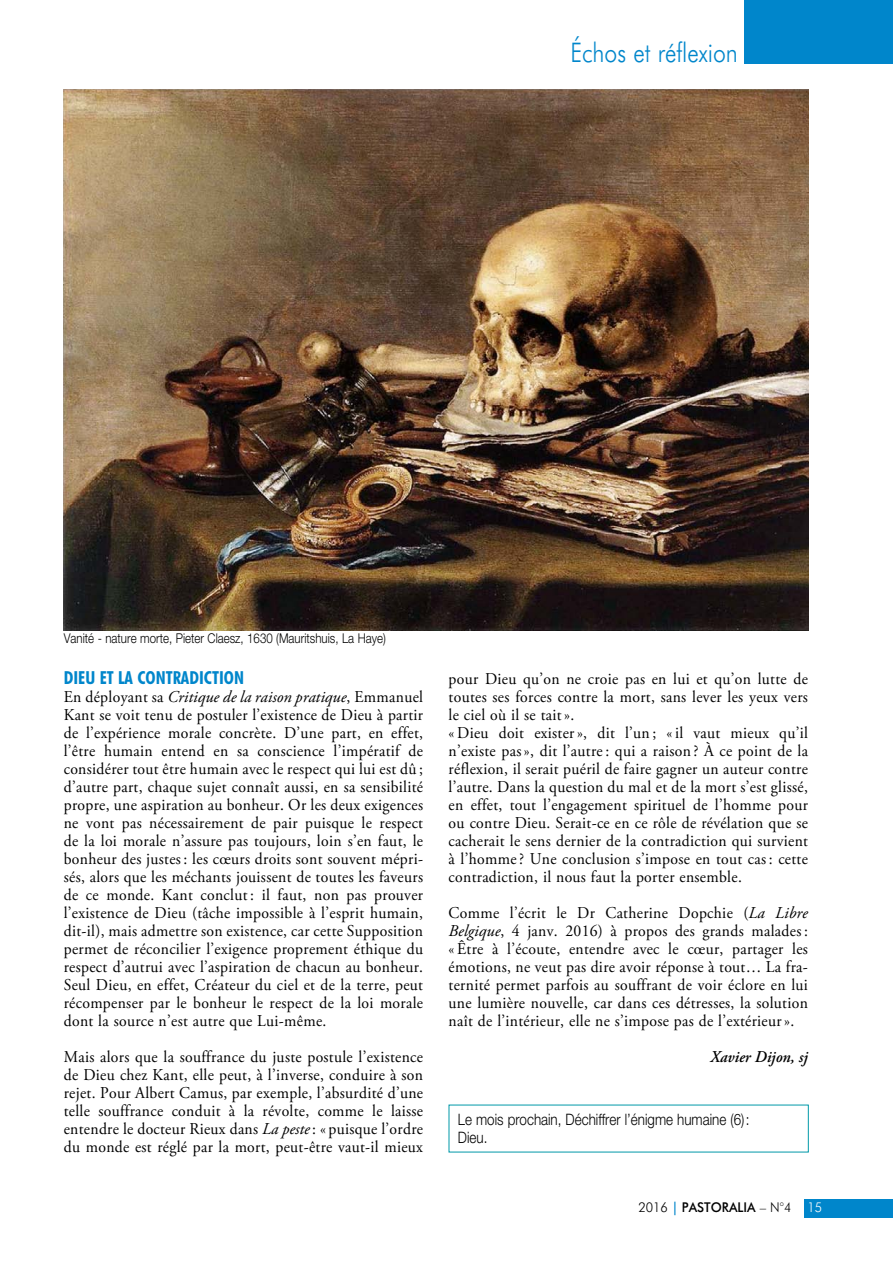
<style>
.page{position:relative;width:893px;height:1263px;background:#fff}
.page>*{position:absolute;margin:0;border:0;box-sizing:border-box;transform-origin:0 0}
.t1{font:300 27px "Futura BT";color:#0086cb;scale:.85 1}
.t2{font:700 condensed 18px "Futura BT";color:#0086cb}
.t3{font:16.5px/18px "Adobe Garamond Pro";letter-spacing:.02em;color:#000;text-align:justify;scale:.95 1}
.t4{font:italic 600 16.5px "Adobe Garamond Pro";color:#000;scale:.95 1}
.t5{font:300 15.75px/18px "Helvetica Neue LT Std";color:#000;scale:.85 1}
.t6{font:300 13.5px "Helvetica Neue LT Std";color:#000;scale:.85 1}
.t7{font:500 13.5px "Futura BT";color:#000;scale:.95 1}
.s1{font-style:italic}
.s2{font-weight:300}
.s3{color:#0086cb}
.s4{font-weight:300;color:#fff}
</style>
<div class="page">
<div style="left:744px;top:0;width:149px;height:64px;background:#0086cb"></div>
<div style="left:804px;top:1199px;width:89px;height:18px;background:#0086cb"></div>
<img style="left:64px;top:89px;width:745px;height:541px">
<p class="t1" style="left:570px;top:36px;width:199px">Échos et réflexion</p>
<p class="t6" style="left:64px;top:630px;width:380px">Vanité - nature morte, Pieter Claesz, 1630 (Mauritshuis, La Haye)</p>
<p class="t2" style="left:64px;top:667px;width:180px">DIEU ET LA CONTRADICTION</p>
<p class="t3" style="left:64px;top:688px;width:380px">En déployant sa <span class="s1">Critique de la raison pratique</span>, Emmanuel Kant se voit tenu de postuler l’existence de Dieu à partir de l’expérience morale concrète. D’une part, en effet, l’être humain entend en sa conscience l’impératif de considérer tout être humain avec le respect qui lui est dû ; d’autre part, chaque sujet connaît aussi, en sa sensibilité propre, une aspiration au bonheur. Or les deux exigences ne vont pas nécessairement de pair puisque le respect de la loi morale n’assure pas toujours, loin s’en faut, le bonheur des justes : les cœurs droits sont souvent mépri&shy;sés, alors que les méchants jouissent de toutes les faveurs de ce monde. Kant conclut : il faut, non pas prouver l’existence de Dieu (tâche impossible à l’esprit humain, dit-il), mais admettre son existence, car cette Supposition permet de réconcilier l’exigence proprement éthique du respect d’autrui avec l’aspiration de chacun au bonheur.<br>Seul Dieu, en effet, Créateur du ciel et de la terre, peut récompenser par le bonheur le respect de la loi morale dont la source n’est autre que Lui-même.</p>
<p class="t3" style="left:64px;top:1048px;width:380px">Mais alors que la souffrance du juste postule l’existence de Dieu chez Kant, elle peut, à l’inverse, conduire à son rejet. Pour Albert Camus, par exemple, l’absurdité d’une telle souffrance conduit à la révolte, comme le laisse entendre le docteur Rieux dans <span class="s1">La peste</span>: « puisque l’ordre du monde est réglé par la mort, peut-être vaut-il mieux</p>
<p class="t3" style="left:449px;top:670px;width:380px;text-align:left">pour Dieu qu’on ne croie pas en lui et qu’on lutte de toutes ses forces contre la mort, sans lever les yeux vers le ciel où il se tait».<br>« Dieu doit exister», dit l’un ; «il vaut mieux qu’il n’existe pas», dit l’autre: qui a raison ? À ce point de la réflexion, il serait puéril de faire gagner un auteur contre l’autre. Dans la question du mal et de la mort s’est glissé, en effet, tout l’engagement spirituel de l’homme pour ou contre Dieu. Serait-ce en ce rôle de révélation que se cacherait le sens dernier de la contradiction qui survient à l’homme? Une conclusion s’impose en tout cas : cette contradiction, il nous faut la porter ensemble.</p>
<p class="t3" style="left:449px;top:904px;width:380px">Comme l’écrit le Dr Catherine Dopchie (<span class="s1">La Libre Belgique</span>, 4 janv. 2016) à propos des grands malades : « Être à l’écoute, entendre avec le cœur, partager les émotions, ne veut pas dire avoir réponse à tout… La fra&shy;ternité permet parfois au souffrant de voir éclore en lui une lumière nouvelle, car dans ces détresses, la solution naît de l’intérieur, elle ne s’impose pas de l’extérieur».</p>
<p class="t4" style="left:710px;top:1047px;width:104px">Xavier Dijon, sj</p>
<p class="t5" style="left:458px;top:1110px;width:345px">Le mois prochain, Déchiffrer l’énigme humaine (6):<br>Dieu.</p>
<p class="t7" style="left:638px;top:1199px;width:195px"><span class="s2">2016</span> <span class="s3">|</span> PASTORALIA <span class="s2">– N°4</span> <span class="s4">15</span></p>
</div>
